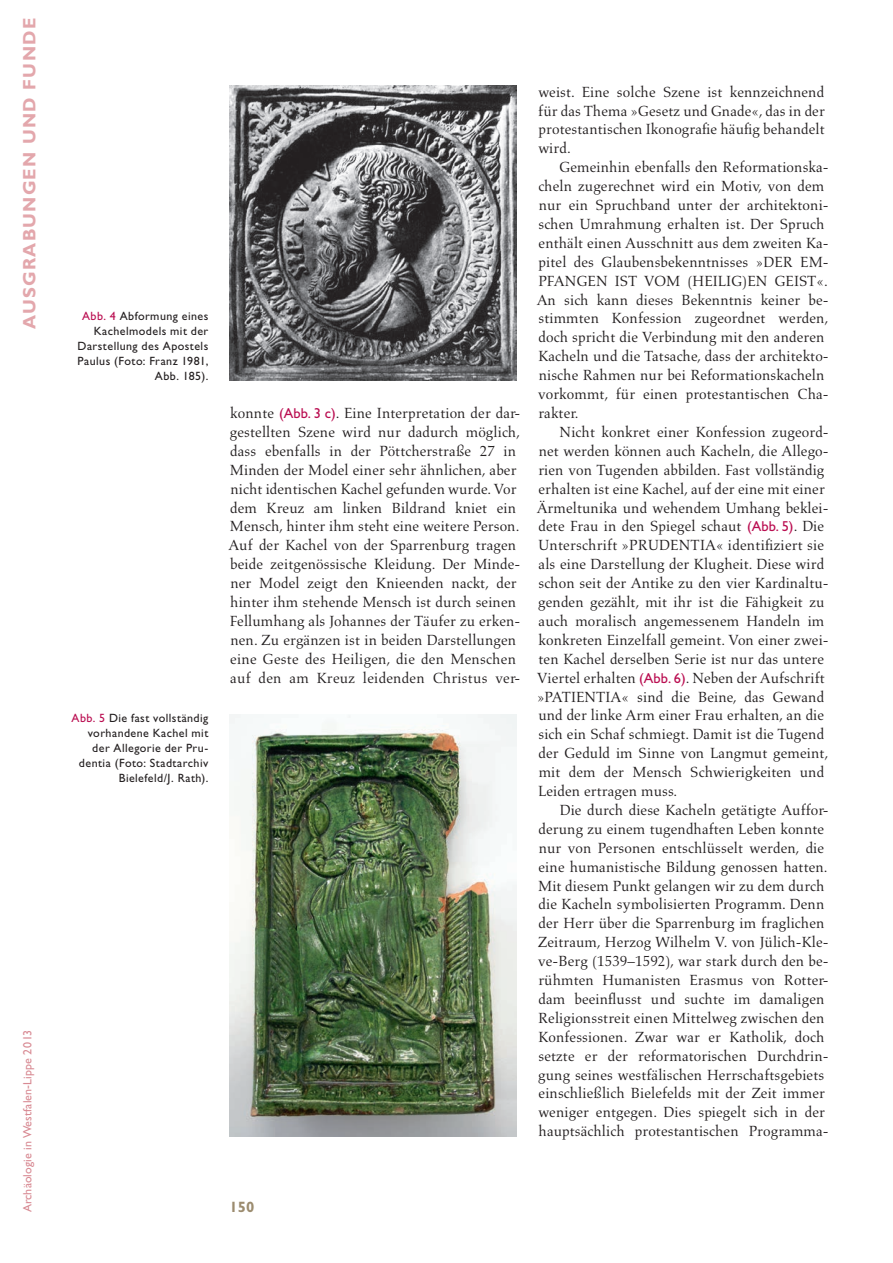
<style>
.page{position:relative;width:893px;height:1263px;background:#fff}
.page>*{position:absolute;margin:0;border:0;box-sizing:border-box;transform-origin:0 0}
.t1{font:18px "Gill Sans Std Bold 5";letter-spacing:.07em;color:#e3a7ac}
.t2{font:15px/18.9px "Aldus LT Std";letter-spacing:.005em;color:#231f20}
.t3{font:700 15px "Gill Sans Std";color:#9c8c6f}
.t4{font:12px/15px "Gill Sans Std";letter-spacing:.04em;color:#231f20;text-align:right}
.t5{font:12px "Gill Sans Std 5";letter-spacing:.01em;color:#d88a93}
.s1{color:#ba0e51}
.s2{font-family:"Gill Sans Std";font-size:14.4px;color:#ba0e51}
</style>
<div class="page">
<img style="left:230px;top:85px;width:287px;height:295px">
<img style="left:230px;top:714px;width:287px;height:422px">
<p class="t1" style="left:19px;top:329px;width:312px;rotate:-90deg">AUSGRABUNGEN UND FUNDE</p>
<p class="t5" style="left:21px;top:1212px;width:184px;rotate:-90deg">Archäologie in Westfalen-Lippe 2013</p>
<p class="t4" style="left:77px;top:309px;width:132px"><span class="s1">Abb. 4</span> Abformung eines<br>Kachelmodels mit der<br>Darstellung des Apostels<br>Paulus (Foto: Franz 1981,<br>Abb. 185).</p>
<p class="t4" style="left:71px;top:711px;width:138px"><span class="s1">Abb. 5</span> Die fast vollständig vorhandene Kachel mit der Allegorie der Pru&shy;dentia (Foto: Stadtarchiv<br>Bielefeld/J. Rath).</p>
<p class="t2" style="left:228px;top:404px;width:294px">konnte <span class="s2">(Abb. 3 c)</span>. Eine Interpretation der dar&shy;gestellten Szene wird nur dadurch möglich, dass ebenfalls in der Pöttcherstraße 27 in Minden der Model einer sehr ähnlichen, aber nicht identischen Kachel gefunden wurde. Vor dem Kreuz am linken Bildrand kniet ein Mensch, hinter ihm steht eine weitere Person.<br>Auf der Kachel von der Sparrenburg tragen beide zeitgenössische Kleidung. Der Minde&shy;ner Model zeigt den Knieenden nackt, der hinter ihm stehende Mensch ist durch seinen Fellumhang als Johannes der Täufer zu erken&shy;nen. Zu ergänzen ist in beiden Darstellungen eine Geste des Heiligen, die den Menschen auf den am Kreuz leidenden Christus ver-</p>
<p class="t2" style="left:538px;top:82px;width:288px;text-align:justify">weist. Eine solche Szene ist kennzeichnend für das Thema »Gesetz und Gnade«, das in der protestantischen Ikonografie häufig behandelt wird.</p>
<p class="t2" style="left:537px;top:158px;width:294px;text-indent:23px">Gemeinhin ebenfalls den Reformationska&shy;cheln zugerechnet wird ein Motiv, von dem nur ein Spruchband unter der architektoni&shy;schen Umrahmung erhalten ist. Der Spruch enthält einen Ausschnitt aus dem zweiten Ka&shy;pitel des Glaubensbekenntnisses »DER EM-PFANGEN IST VOM (HEILIG)EN GEIST«.<br>An sich kann dieses Bekenntnis keiner be&shy;stimmten Konfession zugeordnet werden, doch spricht die Verbindung mit den anderen Kacheln und die Tatsache, dass der architekto&shy;nische Rahmen nur bei Reformationskacheln vorkommt, für einen protestantischen Cha&shy;rakter.</p>
<p class="t2" style="left:537px;top:423px;width:294px;text-indent:23px">Nicht konkret einer Konfession zugeord&shy;net werden können auch Kacheln, die Allego&shy;rien von Tugenden abbilden. Fast vollständig erhalten ist eine Kachel, auf der eine mit einer Ärmeltunika und wehendem Umhang beklei&shy;dete Frau in den Spiegel schaut <span class="s2">(Abb. 5)</span>. Die Unterschrift »PRUDENTIA« identifiziert sie als eine Darstellung der Klugheit. Diese wird schon seit der Antike zu den vier Kardinaltu&shy;genden gezählt, mit ihr ist die Fähigkeit zu auch moralisch angemessenem Handeln im konkreten Einzelfall gemeint. Von einer zwei&shy;ten Kachel derselben Serie ist nur das untere Viertel erhalten <span class="s2">(Abb. 6)</span>. Neben der Aufschrift »PATIENTIA« sind die Beine, das Gewand und der linke Arm einer Frau erhalten, an die sich ein Schaf schmiegt. Damit ist die Tugend der Geduld im Sinne von Langmut gemeint, mit dem der Mensch Schwierigkeiten und Leiden ertragen muss.</p>
<p class="t2" style="left:538px;top:801px;width:292px;text-indent:22px">Die durch diese Kacheln getätigte Auffor&shy;derung zu einem tugendhaften Leben konnte nur von Personen entschlüsselt werden, die eine humanistische Bildung genossen hatten.<br>Mit diesem Punkt gelangen wir zu dem durch die Kacheln symbolisierten Programm. Denn der Herr über die Sparrenburg im fraglichen Zeitraum, Herzog Wilhelm V. von Jülich-Kle&shy;ve-Berg (1539–1592), war stark durch den be&shy;rühmten Humanisten Erasmus von Rotter&shy;dam beeinflusst und suchte im damaligen Religionsstreit einen Mittelweg zwischen den Konfessionen. Zwar war er Katholik, doch setzte er der reformatorischen Durchdrin&shy;gung seines westfälischen Herrschaftsgebiets einschließlich Bielefelds mit der Zeit immer weniger entgegen. Dies spiegelt sich in der hauptsächlich protestantischen Programma-</p>
<p class="t3" style="left:230px;top:1198px;width:26px">150</p>
</div>
